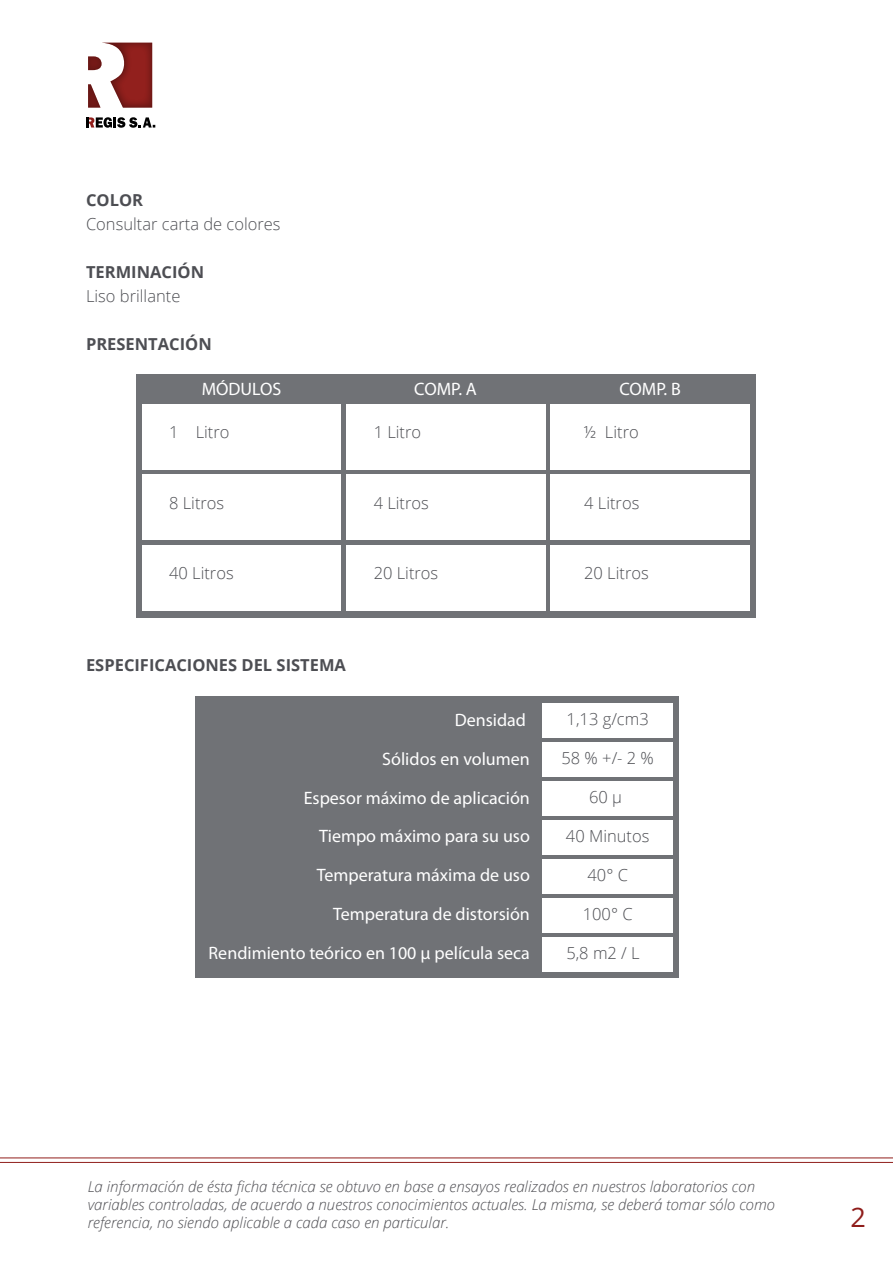
<style>
.page{position:relative;width:893px;height:1263px;background:#fff}
.page>*{position:absolute;margin:0;border:0;box-sizing:border-box;transform-origin:0 0}
.t1{font:27px "Open Sans";color:#8f1d1b}
.t2{font:18px "Myriad Pro";color:#fff}
.t3{font:300 16.5px "Open Sans";color:#4d4e53}
.t4{font:700 16.5px "Open Sans";color:#4d4e53}
.t5{font:italic 300 15px/18px "Open Sans";color:#4e4e53}
</style>
<div class="page">
<svg style="left:86px;top:117px;width:69px;height:11px"></svg>
<svg style="left:88px;top:43px;width:64px;height:65px"></svg>
<div style="left:137px;top:374px;width:619px;height:243px;background:#707276"></div>
<div style="left:143px;top:404px;width:198px;height:65px;background:#fff"></div>
<div style="left:346px;top:404px;width:199px;height:65px;background:#fff"></div>
<div style="left:551px;top:404px;width:199px;height:65px;background:#fff"></div>
<div style="left:143px;top:475px;width:198px;height:65px;background:#fff"></div>
<div style="left:346px;top:475px;width:199px;height:65px;background:#fff"></div>
<div style="left:551px;top:475px;width:199px;height:65px;background:#fff"></div>
<div style="left:143px;top:545px;width:198px;height:65px;background:#fff"></div>
<div style="left:346px;top:545px;width:199px;height:65px;background:#fff"></div>
<div style="left:551px;top:545px;width:199px;height:65px;background:#fff"></div>
<div style="left:196px;top:696px;width:483px;height:282px;background:#707276"></div>
<div style="left:542px;top:703px;width:131px;height:35px;background:#fff"></div>
<div style="left:542px;top:742px;width:131px;height:35px;background:#fff"></div>
<div style="left:542px;top:781px;width:131px;height:35px;background:#fff"></div>
<div style="left:542px;top:820px;width:131px;height:34px;background:#fff"></div>
<div style="left:542px;top:859px;width:131px;height:34px;background:#fff"></div>
<div style="left:542px;top:898px;width:131px;height:34px;background:#fff"></div>
<div style="left:542px;top:937px;width:131px;height:34px;background:#fff"></div>
<hr style="left:0;top:1157px;width:893px;height:1px;background:#911f1c">
<hr style="left:0;top:1162px;width:893px;height:1px;background:#911f1c">
<p class="t4" style="left:86px;top:188px;width:58px">COLOR</p>
<p class="t3" style="left:86px;top:213px;width:196px">Consultar carta de colores</p>
<p class="t4" style="left:86px;top:260px;width:120px">TERMINACIÓN</p>
<p class="t3" style="left:86px;top:285px;width:96px">Liso brillante</p>
<p class="t4" style="left:86px;top:332px;width:127px">PRESENTACIÓN</p>
<p class="t2" style="left:202px;top:378px;width:81px">MÓDULOS</p>
<p class="t3" style="left:169px;top:421px;width:62px">1 Litro</p>
<p class="t2" style="left:414px;top:378px;width:64px">COMP. A</p>
<p class="t3" style="left:374px;top:421px;width:49px">1 Litro</p>
<p class="t2" style="left:619px;top:378px;width:63px">COMP. B</p>
<p class="t3" style="left:584px;top:421px;width:56px">½ Litro</p>
<p class="t3" style="left:169px;top:491px;width:57px">8 Litros</p>
<p class="t3" style="left:374px;top:491px;width:57px">4 Litros</p>
<p class="t3" style="left:584px;top:491px;width:57px">4 Litros</p>
<p class="t3" style="left:169px;top:562px;width:66px">40 Litros</p>
<p class="t3" style="left:374px;top:562px;width:66px">20 Litros</p>
<p class="t3" style="left:584px;top:562px;width:66px">20 Litros</p>
<p class="t4" style="left:86px;top:653px;width:261px">ESPECIFICACIONES DEL SISTEMA</p>
<p class="t2" style="left:455px;top:708px;width:73px">Densidad</p>
<p class="t3" style="left:567px;top:708px;width:84px">1,13 g/cm3</p>
<p class="t2" style="left:382px;top:748px;width:149px">Sólidos en volumen</p>
<p class="t3" style="left:561px;top:747px;width:94px">58 % +/- 2 %</p>
<p class="t2" style="left:304px;top:787px;width:228px">Espesor máximo de aplicación</p>
<p class="t3" style="left:589px;top:786px;width:34px">60 µ</p>
<p class="t2" style="left:319px;top:825px;width:212px">Tiempo máximo para su uso</p>
<p class="t3" style="left:566px;top:825px;width:85px">40 Minutos</p>
<p class="t2" style="left:317px;top:864px;width:215px">Temperatura máxima de uso</p>
<p class="t3" style="left:587px;top:864px;width:42px">40° C</p>
<p class="t2" style="left:333px;top:903px;width:198px">Temperatura de distorsión</p>
<p class="t3" style="left:583px;top:903px;width:51px">100° C</p>
<p class="t2" style="left:209px;top:942px;width:323px">Rendimiento teórico en 100 µ película seca</p>
<p class="t3" style="left:566px;top:942px;width:75px">5,8 m2 / L</p>
<p class="t5" style="left:88px;top:1177px;width:689px">La información de ésta ficha técnica se obtuvo en base a ensayos realizados en nuestros laboratorios con variables controladas, de acuerdo a nuestros conocimientos actuales. La misma, se deberá tomar sólo como referencia, no siendo aplicable a cada caso en particular.</p>
<h1 class="t1" style="left:850px;top:1199px;width:17px">2</h1>
</div>
